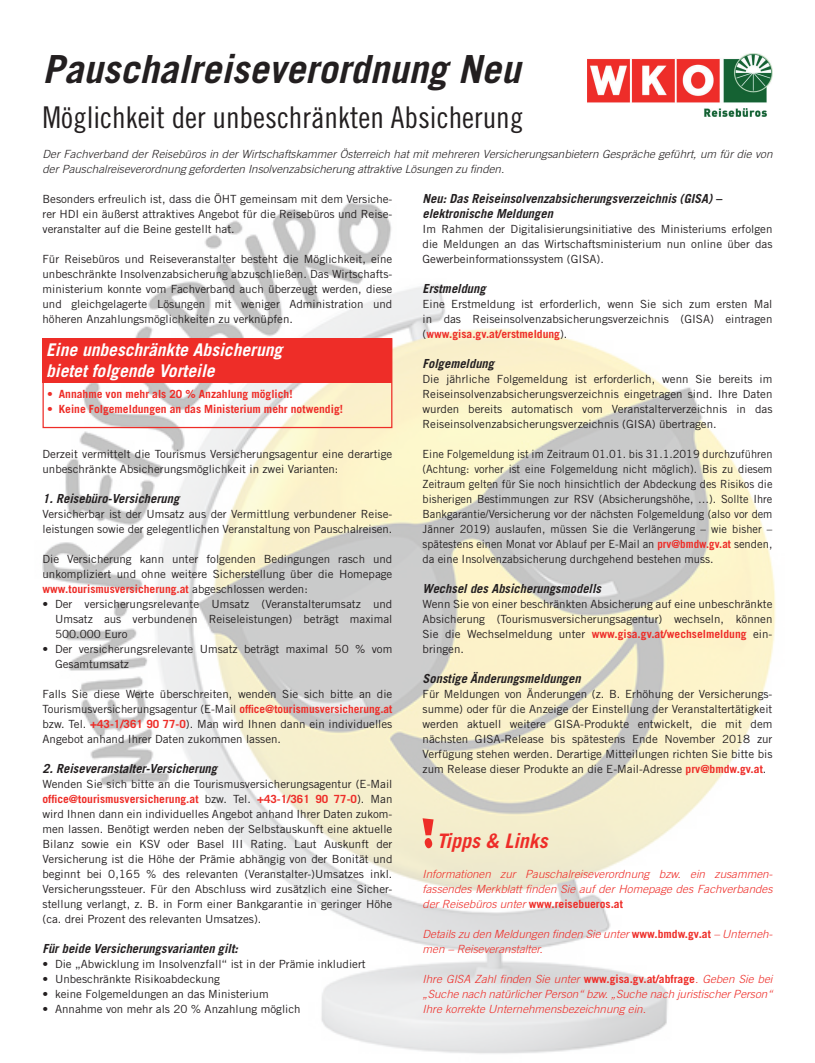
<style>
.page{position:relative;width:815px;height:1063px;background:#fff}
.page>*{position:absolute;margin:0;border:0;box-sizing:border-box;transform-origin:0 0}
.t1{font:italic 700 38.75px "Trade Gothic LT Std";color:#231f20}
.t2{font:30px "Trade Gothic LT Std Cn 18";color:#231f20}
.t3{font:italic 700 20px "Trade Gothic LT Std";color:#ee2d28}
.t4{font:italic 700 17.5px/21px "Trade Gothic LT Std";color:#fff}
.t5{font:italic 700 12.5px/15px "Trade Gothic LT Std";color:#231f20}
.t6{font:11.25px/15px "Trade Gothic LT Std";color:#231f20;text-align:justify}
.t7{font:italic 300 11.25px/15px "Trade Gothic LT Std";color:#ee2d28;text-align:justify}
.t8{font:italic 300 11.25px/15px "Trade Gothic LT Std";color:#231f20}
.t9{font:700 11.25px "Trade Gothic LT Std";color:#ee2d28}
.s1{font-weight:700;color:#ee2d28}
.s2{font-weight:700;font-style:normal}
</style>
<div class="page">
<img style="left:42px;top:202px;width:734px;height:852px">
<img style="left:587px;top:53px;width:185px;height:63px">
<div style="left:43px;top:338px;width:349px;height:90px;border:1px solid #ee2d28"></div>
<div style="left:43px;top:339px;width:349px;height:44px;background:#ee2d28"></div>
<svg style="left:423px;top:818px;width:11px;height:30px"></svg>
<h1 class="t1" style="left:43px;top:46px;width:479px">Pauschalreiseverordnung Neu</h1>
<h2 class="t2" style="left:43px;top:100px;width:482px">Möglichkeit der unbeschränkten Absicherung</h2>
<p class="t8" style="left:43px;top:147px;width:732px">Der Fachverband der Reisebüros in der Wirtschaftskammer Österreich hat mit mehreren Versicherungsanbietern Gespräche geführt, um für die von der Pauschalreiseverordnung geforderten Insolvenzabsicherung attraktive Lösungen zu finden.</p>
<p class="t6" style="left:43px;top:192px;width:351px">Besonders erfreulich ist, dass die ÖHT gemeinsam mit dem Versiche&shy;rer HDI ein äußerst attraktives Angebot für die Reisebüros und Reise&shy;veranstalter auf die Beine gestellt hat.</p>
<p class="t6" style="left:43px;top:252px;width:351px">Für Reisebüros und Reiseveranstalter besteht die Möglichkeit, eine unbeschränkte Insolvenzabsicherung abzuschließen. Das Wirtschafts&shy;ministerium konnte vom Fachverband auch überzeugt werden, diese und gleichgelagerte Lösungen mit weniger Administration und höheren Anzahlungsmöglichkeiten zu verknüpfen.</p>
<p class="t5" style="left:423px;top:191px;width:301px">Neu: Das Reiseinsolvenzabsicherungsverzeichnis (GISA) – elektronische Meldungen</p>
<p class="t6" style="left:423px;top:222px;width:351px">Im Rahmen der Digitalisierungsinitiative des Ministeriums erfolgen die Meldungen an das Wirtschaftsministerium nun online über das Gewerbeinformationssystem (GISA).</p>
<p class="t5" style="left:423px;top:281px;width:65px">Erstmeldung</p>
<p class="t6" style="left:423px;top:297px;width:351px">Eine Erstmeldung ist erforderlich, wenn Sie sich zum ersten Mal in das Reiseinsolvenzabsicherungsverzeichnis (GISA) eintragen (<span class="s1">www.gisa.gv.at/erstmeldung</span>).</p>
<p class="t5" style="left:423px;top:356px;width:73px">Folgemeldung</p>
<p class="t6" style="left:423px;top:372px;width:351px">Die jährliche Folgemeldung ist erforderlich, wenn Sie bereits im Reiseinsolvenzabsicherungsverzeichnis eingetragen sind. Ihre Daten wurden bereits automatisch vom Veranstalterverzeichnis in das Reiseinsolvenzabsicherungsverzeichnis (GISA) übertragen.</p>
<p class="t6" style="left:423px;top:447px;width:351px">Eine Folgemeldung ist im Zeitraum 01.01. bis 31.1.2019 durchzuführen (Achtung: vorher ist eine Folgemeldung nicht möglich). Bis zu diesem Zeitraum gelten für Sie noch hinsichtlich der Abdeckung des Risikos die bisherigen Bestimmungen zur RSV (Absicherungshöhe, …). Sollte Ihre Bankgarantie/Versicherung vor der nächsten Folgemeldung (also vor dem Jänner 2019) auslaufen, müssen Sie die Verlängerung – wie bisher – spätestens einen Monat vor Ablauf per E-Mail an <span class="s1">prv@bmdw.gv.at</span> senden, da eine Insolvenzabsicherung durchgehend bestehen muss.</p>
<p class="t5" style="left:423px;top:581px;width:180px">Wechsel des Absicherungsmodells</p>
<p class="t6" style="left:423px;top:597px;width:351px">Wenn Sie von einer beschränkten Absicherung auf eine unbeschränkte Absicherung (Tourismusversicherungsagentur) wechseln, können Sie die Wechselmeldung unter <span class="s1">www.gisa.gv.at/wechselmeldung</span> ein&shy;bringen.</p>
<p class="t5" style="left:423px;top:671px;width:160px">Sonstige Änderungsmeldungen</p>
<p class="t6" style="left:423px;top:687px;width:351px">Für Meldungen von Änderungen (z. B. Erhöhung der Versicherungs&shy;summe) oder für die Anzeige der Einstellung der Veranstaltertätigkeit werden aktuell weitere GISA-Produkte entwickelt, die mit dem nächsten GISA-Release bis spätestens Ende November 2018 zur Verfügung stehen werden. Derartige Mitteilungen richten Sie bitte bis zum Release dieser Produkte an die E-Mail-Adresse <span class="s1">prv@bmdw.gv.at</span>.</p>
<h3 class="t4" style="left:46px;top:339px;width:238px">Eine unbeschränkte Absicherung bietet folgende Vorteile</h3>
<p class="t9" style="left:47px;top:387px;width:247px">• Annahme von mehr als 20 % Anzahlung möglich!</p>
<p class="t9" style="left:47px;top:402px;width:297px">• Keine Folgemeldungen an das Ministerium mehr notwendig!</p>
<p class="t6" style="left:43px;top:446px;width:351px">Derzeit vermittelt die Tourismus Versicherungsagentur eine derartige unbeschränkte Absicherungsmöglichkeit in zwei Varianten:</p>
<p class="t5" style="left:43px;top:491px;width:138px">1. Reisebüro-Versicherung</p>
<p class="t6" style="left:43px;top:507px;width:351px">Versicherbar ist der Umsatz aus der Vermittlung verbundener Reise&shy;leistungen sowie der gelegentlichen Veranstaltung von Pauschalreisen.</p>
<p class="t6" style="left:43px;top:552px;width:351px">Die Versicherung kann unter folgenden Bedingungen rasch und unkompliziert und ohne weitere Sicherstellung über die Homepage <span class="s1">www.tourismusversicherung.at</span> abgeschlossen werden:</p>
<p class="t6" style="left:55px;top:596px;width:339px;text-indent:-12px">• Der versicherungsrelevante Umsatz (Veranstalterumsatz und Umsatz aus verbundenen Reiseleistungen) beträgt maximal 500.000 Euro</p>
<p class="t6" style="left:55px;top:641px;width:339px;text-indent:-12px">• Der versicherungsrelevante Umsatz beträgt maximal 50 % vom<br>Gesamtumsatz</p>
<p class="t6" style="left:43px;top:686px;width:351px">Falls Sie diese Werte überschreiten, wenden Sie sich bitte an die Tourismusversicherungsagentur (E-Mail <span class="s1">office@tourismusversicherung.at </span>bzw. Tel. <span class="s1">+43-1/361 90 77-0</span>). Man wird Ihnen dann ein individuelles Angebot anhand Ihrer Daten zukommen lassen.</p>
<p class="t5" style="left:43px;top:761px;width:176px">2. Reiseveranstalter-Versicherung</p>
<p class="t6" style="left:43px;top:777px;width:351px">Wenden Sie sich bitte an die Tourismusversicherungsagentur (E-Mail <span class="s1">office@tourismusversicherung.at</span> bzw. Tel. <span class="s1">+43-1/361 90 77-0</span>). Man wird Ihnen dann ein individuelles Angebot anhand Ihrer Daten zukom&shy;men lassen. Benötigt werden neben der Selbstauskunft eine aktuelle Bilanz sowie ein KSV oder Basel III Rating. Laut Auskunft der Versicherung ist die Höhe der Prämie abhängig von der Bonität und beginnt bei 0,165 % des relevanten (Veranstalter-)Umsatzes inkl.<br>Versicherungssteuer. Für den Abschluss wird zusätzlich eine Sicher&shy;stellung verlangt, z. B. in Form einer Bankgarantie in geringer Höhe (ca. drei Prozent des relevanten Umsatzes).</p>
<p class="t5" style="left:43px;top:941px;width:197px">Für beide Versicherungsvarianten gilt:</p>
<p class="t6" style="left:43px;top:957px;width:325px">• Die „Abwicklung im Insolvenzfall“ ist in der Prämie inkludiert</p>
<p class="t6" style="left:43px;top:972px;width:179px">• Unbeschränkte Risikoabdeckung</p>
<p class="t6" style="left:43px;top:987px;width:228px">• keine Folgemeldungen an das Ministerium</p>
<p class="t6" style="left:43px;top:1001px;width:260px">• Annahme von mehr als 20 % Anzahlung möglich</p>
<h3 class="t3" style="left:437px;top:829px;width:113px">Tipps &amp; Links</h3>
<p class="t7" style="left:423px;top:867px;width:352px">Informationen zur Pauschalreiseverordnung bzw. ein zusammen&shy;fassendes Merkblatt finden Sie auf der Homepage des Fachverbandes der Reisebüros unter <span class="s2">www.reisebueros.at</span></p>
<p class="t7" style="left:423px;top:927px;width:352px">Details zu den Meldungen finden Sie unter <span class="s2">www.bmdw.gv.at</span> – Unterneh&shy;men – Reiseveranstalter.</p>
<p class="t7" style="left:423px;top:972px;width:351px">Ihre GISA Zahl finden Sie unter <span class="s2">www.gisa.gv.at/abfrage</span>. Geben Sie bei „Suche nach natürlicher Person“ bzw. „Suche nach juristischer Person“ Ihre korrekte Unternehmensbezeichnung ein.</p>
</div>
